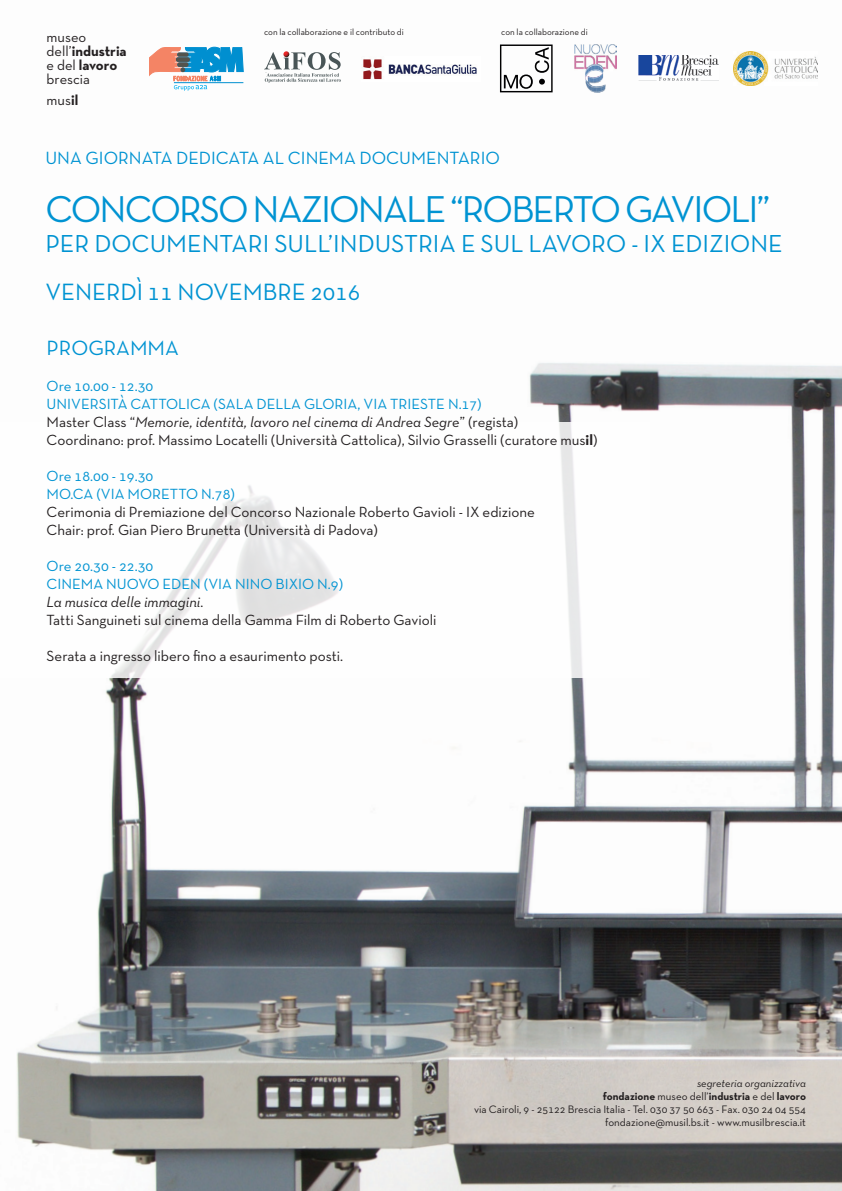
<style>
.page{position:relative;width:842px;height:1191px;background:#fff}
.page>*{position:absolute;margin:0;border:0;box-sizing:border-box;transform-origin:0 0}
.t1{font:38px "Neutra Text TF";letter-spacing:-.05em;color:#0093d2}
.t2{font:25px "Neutra Text TF";color:#0093d2}
.t3{font:24px "Neutra Text TF";color:#0093d2}
.t4{font:21px "Neutra Text TF";color:#0093d2}
.t5{font:18px "Neutra Text TF";color:#0093d2}
.t6{font:15px/18px "Neutra Text TF";color:#231f20}
.t7{font:15px/18px "Neutra Text TF";color:#0093d2}
.t8{font:italic 15px "Neutra Text TF";color:#231f20}
.t9{font:14.6px/14.1px "Neutra Text TF";color:#231f20}
.t10{font:11px/13.2px "Neutra Text TF";color:#231f20;text-align:right}
.t11{font:9px "Neutra Text TF";color:#231f20}
.s1{font-weight:700}
.s2{color:#0093d2}
.s3{font-style:italic}
.s4{font-family:"Neutra Text TF Bold Alt"}
</style>
<div class="page">
<img style="left:16px;top:44px;width:826px;height:1147px">
<svg style="left:149px;top:47px;width:95px;height:44px"></svg>
<img style="left:362px;top:56px;width:118px;height:25px">
<img style="left:575px;top:45px;width:42px;height:48px">
<div style="left:0;top:422px;width:650px;height:255px;background:#fff"></div>
<img style="left:111px;top:432px;width:472px;height:245px">
<svg style="left:504px;top:47px;width:45px;height:42px"></svg>
<div style="left:500px;top:45px;width:53px;height:47px;border:1px solid #000001"></div>
<svg style="left:264px;top:51px;width:77px;height:32px"></svg>
<img style="left:733px;top:51px;width:84px;height:35px">
<img style="left:638px;top:56px;width:80px;height:24px">
<p class="t9" style="left:47px;top:30px;width:82px">museo dell’<span class="s1">industria </span>e del <span class="s1">lavoro </span>brescia</p>
<p class="t9" style="left:47px;top:92px;width:33px">mus<span class="s1">il</span></p>
<p class="t11" style="left:264px;top:27px;width:141px">con la collaborazione e il contributo di</p>
<p class="t11" style="left:501px;top:27px;width:88px">con la collaborazione di</p>
<p class="t5" style="left:45px;top:147px;width:456px">Una giornata dedicata al cinema docu mentario</p>
<h1 class="t1" style="left:45px;top:186px;width:726px">Concorso nazionale “Roberto Gavioli”</h1>
<h2 class="t2" style="left:45px;top:229px;width:739px">per docu mentari su ll’industria e su l lavoro - IX edizione</h2>
<h3 class="t3" style="left:45px;top:277px;width:316px">Venerdì 11 novembre 2016</h3>
<h3 class="t4" style="left:47px;top:335px;width:134px">Programma</h3>
<p class="t6" style="left:47px;top:377px;width:552px"><span class="s2">Ore 10.00 - 12.30<br>Università Cattolica (Sala della Gloria, via Trieste n.17)<br></span>M aster Class “<span class="s3">Memorie, identità, lavoro nel cinema di Andrea Segre</span>” (regista)<br>Coordinano: prof. Massimo Locatelli (Università Cattolica), Silvio Grasselli (curatore mus<span class="s4">il</span>)</p>
<p class="t7" style="left:47px;top:467px;width:190px">Ore 18.00 - 19.30<br>MO.CA (via M oretto N .78)</p>
<p class="t6" style="left:47px;top:503px;width:490px">Cerimonia di Premiazione del Concorso Nazionale Roberto Gavioli - IX edizione<br>Chair: prof. Gian Piero Brunetta (Università di Padova)</p>
<p class="t7" style="left:47px;top:557px;width:108px">Ore 20.30 - 22.30<br>Cinema NUOVO</p>
<p class="t7" style="left:163px;top:575px;width:55px">Eden (VIA</p>
<p class="t7" style="left:235px;top:575px;width:10px">NINO</p>
<p class="t7" style="left:276px;top:575px;width:69px">BIXIO N.9)</p>
<p class="t8" style="left:47px;top:593px;width:159px">La musica delle immagini.</p>
<p class="t6" style="left:47px;top:611px;width:391px">Tatti Sanguineti sul cinema della Gamma Film di Roberto Gavioli</p>
<p class="t6" style="left:47px;top:647px;width:298px">Serata a ingresso libero fino a esaurimento posti.</p>
<p class="t10" style="left:474px;top:1076px;width:333px"><span class="s3">segreteria organizzativa<br></span><span class="s1">fondazione</span> museo dell’<span class="s1">industria</span> e del <span class="s1">lavoro<br></span>via Cairoli, 9 - 25122 Brescia Italia - Tel. 030 37 50 663 - Fax. 030 24 04 554 fondazione@musil.bs.it - www.musilbrescia.it</p>
</div>
